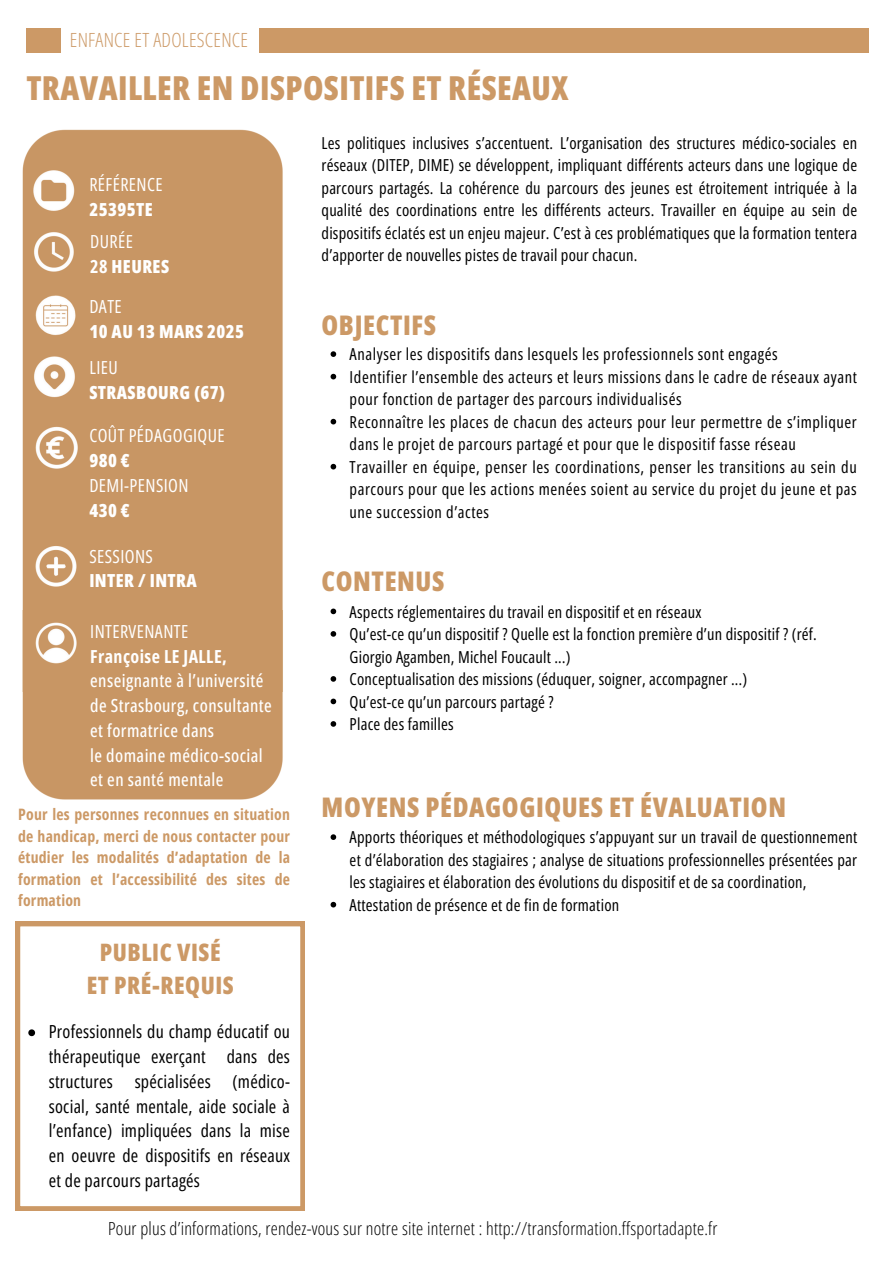
<style>
.page{position:relative;width:894px;height:1264px;background:#fff}
.page>*{position:absolute;margin:0;border:0;box-sizing:border-box;transform-origin:0 0}
.t1{font:800 33px "Open Sans Condensed";letter-spacing:.015em;color:#c96}
.t2{font:800 27px "Open Sans Condensed";letter-spacing:.025em;color:#c96}
.t3{font:800 24px "Open Sans Condensed";letter-spacing:.025em;color:#c96}
.t4{font:300 19.5px "Open Sans Condensed";letter-spacing:.015em;color:#c96}
.t5{font:18px/24.8px "Open Sans Condensed";letter-spacing:.015em;color:#000;text-align:justify}
.t6{font:500 18px/24.8px "Open Sans Condensed";letter-spacing:.025em;color:#fff}
.t7{font:300 18px "Open Sans Condensed";letter-spacing:.015em;color:#000}
.t8{font:800 18px/24.8px "Open Sans Condensed";letter-spacing:.025em;color:#fff}
.t9{font:18px/24.8px "Open Sans Condensed";letter-spacing:.025em;color:#fff}
.t10{font:16.5px/22.5px "Open Sans Condensed";letter-spacing:.015em;color:#000;text-align:justify}
.t11{font:16.5px/22.5px "Open Sans Condensed";letter-spacing:.035em;color:#000}
.t12{font:700 15.75px/21.3px "Open Sans Condensed";letter-spacing:.015em;color:#c96;text-align:justify}
.s1{font-weight:800}
.s2{font-weight:400}
.s3{font-weight:700}
</style>
<div class="page">
<div style="left:22px;top:692px;width:261px;height:108px;background:#c89664"></div>
<img style="left:22px;top:129px;width:261px;height:563px">
<svg style="left:16px;top:921px;width:289px;height:289px"></svg>
<svg style="left:330px;top:351px;width:6px;height:6px"></svg>
<svg style="left:330px;top:374px;width:6px;height:5px"></svg>
<svg style="left:330px;top:419px;width:6px;height:5px"></svg>
<svg style="left:330px;top:464px;width:6px;height:5px"></svg>
<svg style="left:28px;top:1029px;width:7px;height:7px"></svg>
<svg style="left:330px;top:834px;width:6px;height:6px"></svg>
<svg style="left:330px;top:901px;width:6px;height:6px"></svg>
<svg style="left:330px;top:608px;width:6px;height:6px"></svg>
<svg style="left:330px;top:631px;width:6px;height:5px"></svg>
<svg style="left:330px;top:676px;width:6px;height:5px"></svg>
<svg style="left:330px;top:698px;width:6px;height:6px"></svg>
<svg style="left:330px;top:721px;width:6px;height:5px"></svg>
<div style="left:259px;top:28px;width:609px;height:25px;background:#c96"></div>
<div style="left:26px;top:29px;width:35px;height:24px;background:#c96"></div>
<h3 class="t4" style="left:70px;top:26px;width:180px">ENFANCE ET ADOLESCENCE</h3>
<h4 class="t1" style="left:26px;top:65px;width:543px">TRAVAILLER EN DISPOSITIFS ET RÉSEAUX</h4>
<p class="t9" style="left:89px;top:171px;width:75px">RÉFÉRENCE<br><span class="s1">25395TE</span></p>
<p class="t8" style="left:90px;top:229px;width:80px"><span class="s2">DURÉE<br></span><span class="s3">28</span> HEURES</p>
<h2 class="t8" style="left:89px;top:294px;width:156px"><span class="s2">DATE<br></span>10 AU 13 MARS 2025</h2>
<p class="t8" style="left:89px;top:355px;width:137px"><span class="s2">LIEU<br></span>STRASBOURG (67)</p>
<p class="t9" style="left:89px;top:423px;width:137px">COÛT PÉDAGOGIQUE</p>
<p class="t8" style="left:89px;top:448px;width:42px">980 €</p>
<p class="t9" style="left:89px;top:472px;width:101px">DEMI-PENSION</p>
<p class="t8" style="left:89px;top:497px;width:42px">430 €</p>
<p class="t8" style="left:89px;top:543px;width:109px"><span class="s2">SESSIONS<br></span>INTER / INTRA</p>
<h4 class="t6" style="left:90px;top:618px;width:183px"><span class="s2">INTERVENANTE<br></span><span class="s3">Françoise LE JALLE, </span>enseignante à l’université de Strasbourg, consultante et formatrice dans<br>le domaine médico-social et en santé mentale</h4>
<p class="t12" style="left:18px;top:803px;width:273px">Pour les personnes reconnues en situation de handicap, merci de nous contacter pour étudier les modalités d’adaptation de la formation et l’accessibilité des sites de formation</p>
<h2 class="t3" style="left:100px;top:935px;width:122px">PUBLIC VISÉ</h2>
<p class="t3" style="left:87px;top:967px;width:149px">ET PRÉ-REQUIS</p>
<h4 class="t5" style="left:49px;top:1019px;width:242px">Professionnels du champ éducatif ou thérapeutique exerçant dans des structures spécialisées (médico&shy;social, santé mentale, aide sociale à l’enfance) impliquées dans la mise en oeuvre de dispositifs en réseaux et de parcours partagés</h4>
<p class="t10" style="left:321px;top:131px;width:537px">Les politiques inclusives s’accentuent. L’organisation des structures médico-sociales en réseaux (DITEP, DIME) se développent, impliquant différents acteurs dans une logique de parcours partagés. La cohérence du parcours des jeunes est étroitement intriquée à la qualité des coordinations entre les différents acteurs. Travailler en équipe au sein de dispositifs éclatés est un enjeu majeur. C’est à ces problématiques que la formation tentera d’apporter de nouvelles pistes de travail pour chacun.</p>
<p class="t2" style="left:321px;top:306px;width:116px">OBJECTIFS</p>
<h1 class="t11" style="left:349px;top:342px;width:429px">Analyser les dispositifs dans lesquels les professionnels sont engagés</h1>
<p class="t11" style="left:349px;top:365px;width:508px">Identifier l’ensemble des acteurs et leurs missions dans le cadre de réseaux ayant pour fonction de partager des parcours individualisés</p>
<h4 class="t11" style="left:349px;top:410px;width:508px">Reconnaître les places de chacun des acteurs pour leur permettre de s’impliquer dans le projet de parcours partagé et pour que le dispositif fasse réseau</h4>
<h4 class="t10" style="left:349px;top:455px;width:508px">Travailler en équipe, penser les coordinations, penser les transitions au sein du parcours pour que les actions menées soient au service du projet du jeune et pas une succession d’actes</h4>
<p class="t2" style="left:321px;top:562px;width:124px">CONTENUS</p>
<h5 class="t10" style="left:349px;top:600px;width:353px">Aspects réglementaires du travail en dispositif et en réseaux</h5>
<h6 class="t10" style="left:349px;top:622px;width:468px">Qu’est-ce qu’un dispositif ? Quelle est la fonction première d’un dispositif ? (réf.<br>Giorgio Agamben, Michel Foucault …)</h6>
<p class="t10" style="left:349px;top:667px;width:399px">Conceptualisation des missions (éduquer, soigner, accompagner …)</p>
<h2 class="t10" style="left:349px;top:690px;width:205px">Qu’est-ce qu’un parcours partagé ?</h2>
<p class="t10" style="left:349px;top:712px;width:106px">Place des familles</p>
<p class="t2" style="left:321px;top:788px;width:466px">MOYENS PÉDAGOGIQUES ET ÉVALUATION</p>
<h4 class="t10" style="left:349px;top:825px;width:509px">Apports théoriques et méthodologiques s’appuyant sur un travail de questionnement et d’élaboration des stagiaires ; analyse de situations professionnelles présentées par les stagiaires et élaboration des évolutions du dispositif et de sa coordination,</h4>
<p class="t10" style="left:349px;top:893px;width:271px">Attestation de présence et de fin de formation</p>
<p class="t7" style="left:108px;top:1215px;width:610px">Pour plus d’informations, rendez-vous sur notre site internet : http://transformation.ffsportadapte.fr</p>
</div>
